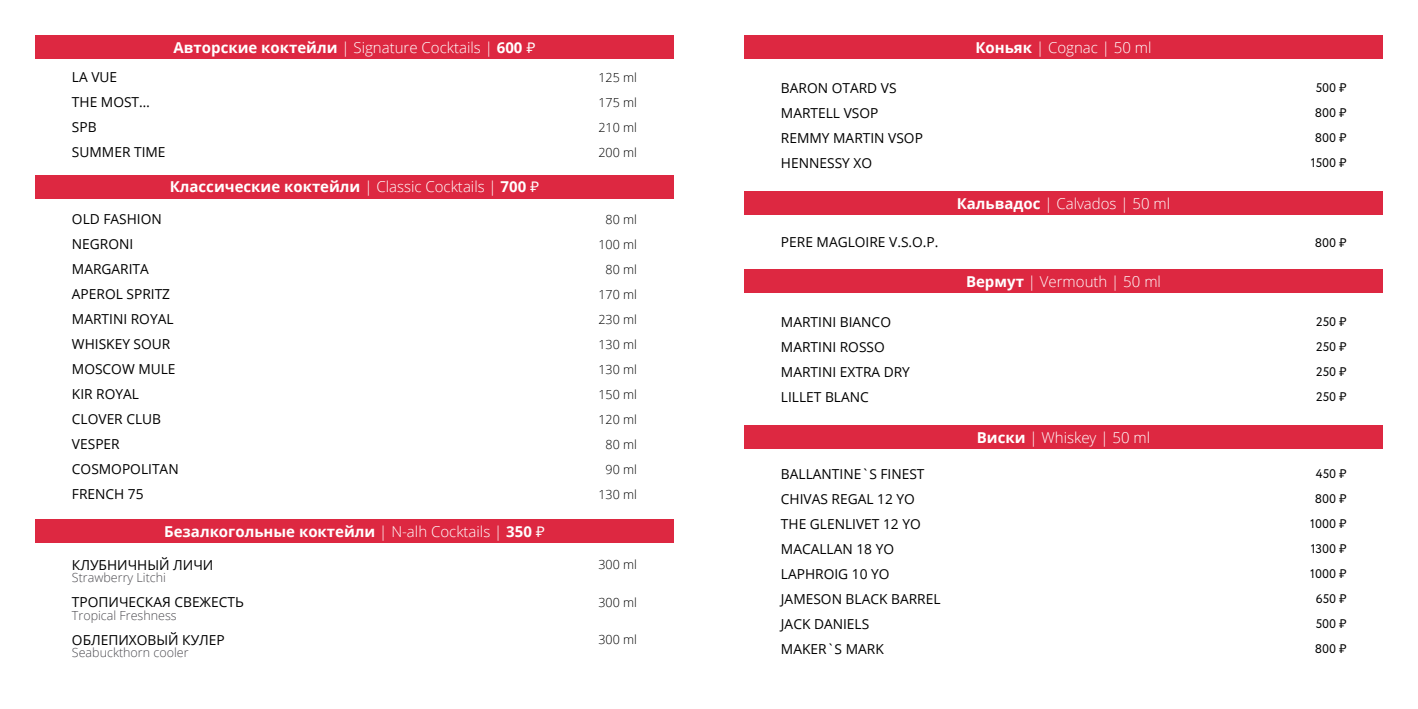
<style>
.page{position:relative;width:1418px;height:709px;background:#fff}
.page>*{position:absolute;margin:0;border:0;box-sizing:border-box;transform-origin:0 0}
.t1{font:700 15px "Open Sans";color:#fff}
.t2{font:300 15px "Open Sans";color:#fff}
.t3{font:13.75px/25px "Open Sans";color:#000}
.t4{font:300 12.5px/25px "Open Sans";color:#000;text-align:justify}
.t5{font:12.5px/25px "Circe";color:#000;text-align:center}
.t6{font:300 12.5px "Open Sans";color:#4b4a4f}
.s1{font-weight:300}
.s2{font-family:"Circe";font-weight:400}
.s3{font-weight:700}
</style>
<div class="page">
<div style="left:35px;top:35px;width:638px;height:24px;background:#dd2841"></div>
<div style="left:35px;top:175px;width:638px;height:23px;background:#dd2841"></div>
<div style="left:35px;top:519px;width:638px;height:23px;background:#dd2841"></div>
<div style="left:744px;top:35px;width:638px;height:24px;background:#dd2841"></div>
<div style="left:744px;top:269px;width:638px;height:23px;background:#dd2841"></div>
<div style="left:744px;top:425px;width:638px;height:23px;background:#dd2841"></div>
<div style="left:744px;top:191px;width:638px;height:23px;background:#dd2841"></div>
<p class="t3" style="left:72px;top:64px;width:95px">LA VUE<br>THE MOST…<br>SPB<br>SUMMER TIME</p>
<p class="t1" style="left:174px;top:37px;width:363px">Авторские коктейли <span class="s1">| Signature Cocktails |</span> 600 <span class="s2">₷</span></p>
<p class="t1" style="left:170px;top:176px;width:371px">Классические коктейли <span class="s1">| Classic Cocktails |</span> 700 <span class="s2">₷</span></p>
<p class="t3" style="left:72px;top:206px;width:108px">OLD FASHION<br>NEGRONI<br>MARGARITA<br>APEROL SPRITZ<br>MARTINI ROYAL<br>WHISKEY SOUR<br>MOSCOW MULE<br>KIR ROYAL<br>CLOVER CLUB<br>VESPER<br>COSMOPOLITAN<br>FRENCH 75</p>
<p class="t1" style="left:164px;top:521px;width:382px">Безалкогольные коктейли <span class="s1">| N-alh Cocktails |</span> 350 <span class="s2">₷</span></p>
<p class="t3" style="left:72px;top:551px;width:143px">КЛУБНИЧНЫЙ ЛИЧИ</p>
<p class="t6" style="left:72px;top:569px;width:96px">Strawberry Litchi</p>
<p class="t3" style="left:72px;top:589px;width:174px">ТРОПИЧЕСКАЯ СВЕЖЕСТЬ</p>
<p class="t6" style="left:72px;top:606px;width:106px">Tropical Freshness</p>
<p class="t3" style="left:72px;top:626px;width:154px">ОБЛЕПИХОВЫЙ КУЛЕР</p>
<p class="t6" style="left:72px;top:644px;width:118px">Seabuckthorn cooler</p>
<p class="t4" style="left:598px;top:64px;width:40px">125 ml 175 ml 210 ml 200 ml</p>
<p class="t4" style="left:598px;top:206px;width:40px;text-align:center">80 ml<br>100 ml<br>80 ml<br>170 ml<br>230 ml<br>130 ml<br>130 ml<br>150 ml<br>120 ml<br>80 ml<br>90 ml<br>130 ml</p>
<p class="t4" style="left:598px;top:551px;width:40px">300 ml</p>
<p class="t4" style="left:598px;top:589px;width:40px">300 ml</p>
<p class="t4" style="left:598px;top:626px;width:40px">300 ml</p>
<p class="t3" style="left:781px;top:75px;width:143px">BARON OTARD VS<br>MARTELL VSOP<br>REMMY MARTIN VSOP<br>HENNESSY XO</p>
<p class="t3" style="left:781px;top:229px;width:159px">PERE MAGLOIRE V.S.O.P.</p>
<p class="t3" style="left:781px;top:309px;width:131px">MARTINI BIANCO<br>MARTINI ROSSO<br>MARTINI EXTRA DRY<br>LILLET BLANC</p>
<p class="t3" style="left:781px;top:461px;width:161px">BALLANTINE`S FINEST<br>CHIVAS REGAL 12 YO<br>THE GLENLIVET 12 YO<br>MACALLAN 18 YO<br>LAPHROIG 10 YO<br>JAMESON BLACK BARREL<br>JACK DANIELS<br>MAKER`S MARK</p>
<p class="t2" style="left:975px;top:37px;width:178px"><span class="s3">Коньяк</span> | Cognac | 50 ml</p>
<p class="t2" style="left:956px;top:193px;width:215px"><span class="s3">Кальвадос</span> | Calvados | 50 ml</p>
<p class="t2" style="left:966px;top:271px;width:196px"><span class="s3">Вермут</span> | Vermouth | 50 ml</p>
<p class="t2" style="left:976px;top:427px;width:175px"><span class="s3">Виски</span> | Whiskey | 50 ml</p>
<p class="t5" style="left:1310px;top:76px;width:37px">500 ₷<br>800 ₷<br>800 ₷<br>1500 ₷</p>
<p class="t5" style="left:1314px;top:230px;width:33px">800 ₷</p>
<p class="t5" style="left:1316px;top:310px;width:32px;text-align:justify">250 ₷ 250 ₷ 250 ₷ 250 ₷</p>
<p class="t5" style="left:1310px;top:462px;width:38px">450 ₷<br>800 ₷<br>1000 ₷<br>1300 ₷<br>1000 ₷<br>650 ₷<br>500 ₷<br>800 ₷</p>
</div>
